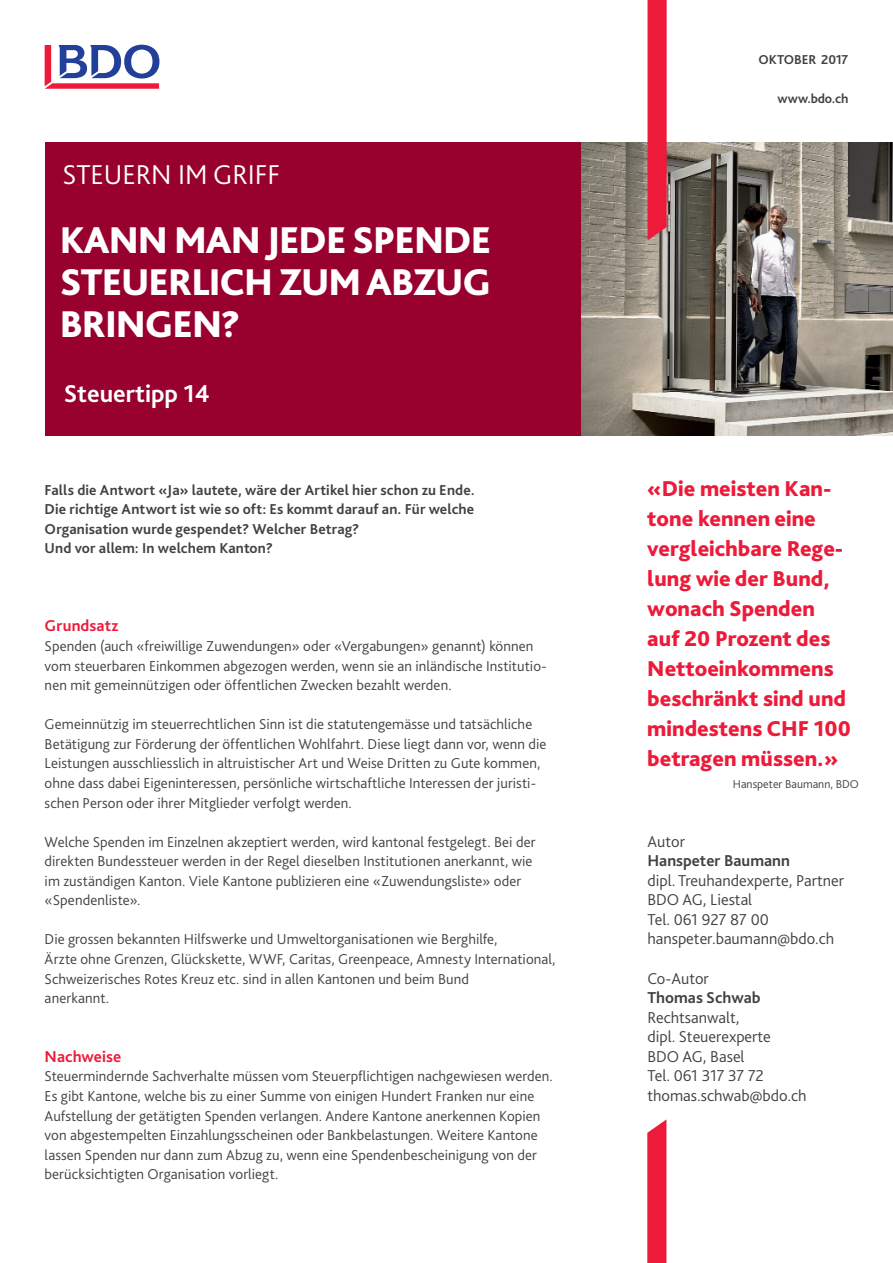
<style>
.page{position:relative;width:893px;height:1263px;background:#fff}
.page>*{position:absolute;margin:0;border:0;box-sizing:border-box;transform-origin:0 0}
.t1{font:800 39px/42px "Bliss Pro";letter-spacing:-.025em;color:#fff;text-align:justify}
.t2{font:300 28.5px "Bliss Pro";color:#fff}
.t3{font:700 25.5px "Bliss Pro";color:#fff}
.t4{font:800 22.5px/30px "Bliss Pro";color:#ed1a3a}
.t5{font:300 16.5px/19.5px "Bliss Pro";color:#414140}
.t6{font:700 16.5px "Bliss Pro";color:#414140}
.t7{font:700 16.5px "Bliss Pro";letter-spacing:.005em;color:#ed1a3a}
.t8{font:300 15px/19.5px "Bliss Pro";letter-spacing:.005em;color:#414140}
.t9{font:700 15px/19.5px "Bliss Pro";letter-spacing:.01em;color:#414140}
.t10{font:700 13.5px "Bliss Pro";letter-spacing:-.005em;color:#414140}
.t11{font:300 12px "Bliss Pro";color:#414140}
</style>
<div class="page">
<svg style="left:45px;top:45px;width:114px;height:44px"></svg>
<img style="left:580px;top:142px;width:313px;height:294px">
<svg style="left:647px;top:1119px;width:19px;height:144px;background:#ee2946"></svg>
<svg style="left:647px;top:0;width:19px;height:240px;background:#ea2240"></svg>
<div style="left:45px;top:142px;width:535px;height:294px;background:#98012d"></div>
<h2 class="t2" style="left:63px;top:163px;width:219px">STEUERN IM GRIFF</h2>
<h1 class="t1" style="left:60px;top:223px;width:433px">KANN MAN JEDE SPENDE STEUERLICH ZUM ABZUG BRINGEN?</h1>
<h3 class="t3" style="left:64px;top:384px;width:148px">Steuertipp 14</h3>
<p class="t9" style="left:45px;top:481px;width:432px">Falls die Antwort «Ja» lautete, wäre der Artikel hier schon zu Ende.<br>Die richtige Antwort ist wie so oft: Es kommt darauf an. Für welche Organisation wurde gespendet? Welcher Betrag?<br>Und vor allem: In welchem Kanton?</p>
<p class="t7" style="left:45px;top:620px;width:75px">Grundsatz</p>
<p class="t8" style="left:45px;top:638px;width:504px">Spenden (auch «freiwillige Zuwendungen» oder «Vergabungen» genannt) können vom steuerbaren Einkommen abgezogen werden, wenn sie an inländische Institutio&shy;nen mit gemeinnützigen oder öffentlichen Zwecken bezahlt werden.</p>
<p class="t8" style="left:45px;top:716px;width:503px">Gemeinnützig im steuerrechtlichen Sinn ist die statutengemässe und tatsächliche Betätigung zur Förderung der öffentlichen Wohlfahrt. Diese liegt dann vor, wenn die Leistungen ausschliesslich in altruistischer Art und Weise Dritten zu Gute kommen, ohne dass dabei Eigeninteressen, persönliche wirtschaftliche Interessen der juristi&shy;schen Person oder ihrer Mitglieder verfolgt werden.</p>
<p class="t8" style="left:45px;top:833px;width:492px">Welche Spenden im Einzelnen akzeptiert werden, wird kantonal festgelegt. Bei der direkten Bundessteuer werden in der Regel dieselben Institutionen anerkannt, wie im zuständigen Kanton. Viele Kantone publizieren eine «Zuwendungsliste» oder «Spendenliste».</p>
<p class="t8" style="left:45px;top:931px;width:512px">Die grossen bekannten Hilfswerke und Umweltorganisationen wie Berghilfe,<br>Ärzte ohne Grenzen, Glückskette, WWF, Caritas, Greenpeace, Amnesty International, Schweizerisches Rotes Kreuz etc. sind in allen Kantonen und beim Bund<br>anerkannt.</p>
<p class="t7" style="left:45px;top:1050px;width:78px">Nachweise</p>
<p class="t8" style="left:45px;top:1068px;width:510px">Steuermindernde Sachverhalte müssen vom Steuerpflichtigen nachgewiesen werden.<br>Es gibt Kantone, welche bis zu einer Summe von einigen Hundert Franken nur eine Aufstellung der getätigten Spenden verlangen. Andere Kantone anerkennen Kopien von abgestempelten Einzahlungsscheinen oder Bankbelastungen. Weitere Kantone lassen Spenden nur dann zum Abzug zu, wenn eine Spendenbescheinigung von der berücksichtigten Organisation vorliegt.</p>
<p class="t10" style="left:759px;top:55px;width:91px">OKTOBER 2017</p>
<p class="t10" style="left:777px;top:94px;width:72px">www.bdo.ch</p>
<h3 class="t4" style="left:647px;top:475px;width:205px">«Die meisten Kan&shy;tone kennen eine vergleichbare Rege&shy;lung wie der Bund, wonach Spenden auf 20 Prozent des<br>Nettoeinkommens beschränkt sind und mindestens CHF 100 betragen müssen.»</h3>
<p class="t11" style="left:733px;top:779px;width:128px">Hanspeter Baumann, BDO</p>
<p class="t5" style="left:647px;top:833px;width:39px">Autor</p>
<p class="t6" style="left:647px;top:854px;width:144px">Hanspeter Baumann</p>
<p class="t5" style="left:647px;top:872px;width:198px">dipl. Treuhandexperte, Partner<br>BDO AG, Liestal<br>Tel. 061 927 87 00 hanspeter.baumann@bdo.ch</p>
<p class="t5" style="left:647px;top:970px;width:63px">Co-Autor</p>
<p class="t6" style="left:647px;top:991px;width:115px">Thomas Schwab</p>
<p class="t5" style="left:647px;top:1009px;width:161px">Rechtsanwalt,<br>dipl. Steuerexperte<br>BDO AG, Basel<br>Tel. 061 317 37 72 thomas.schwab@bdo.ch</p>
</div>
